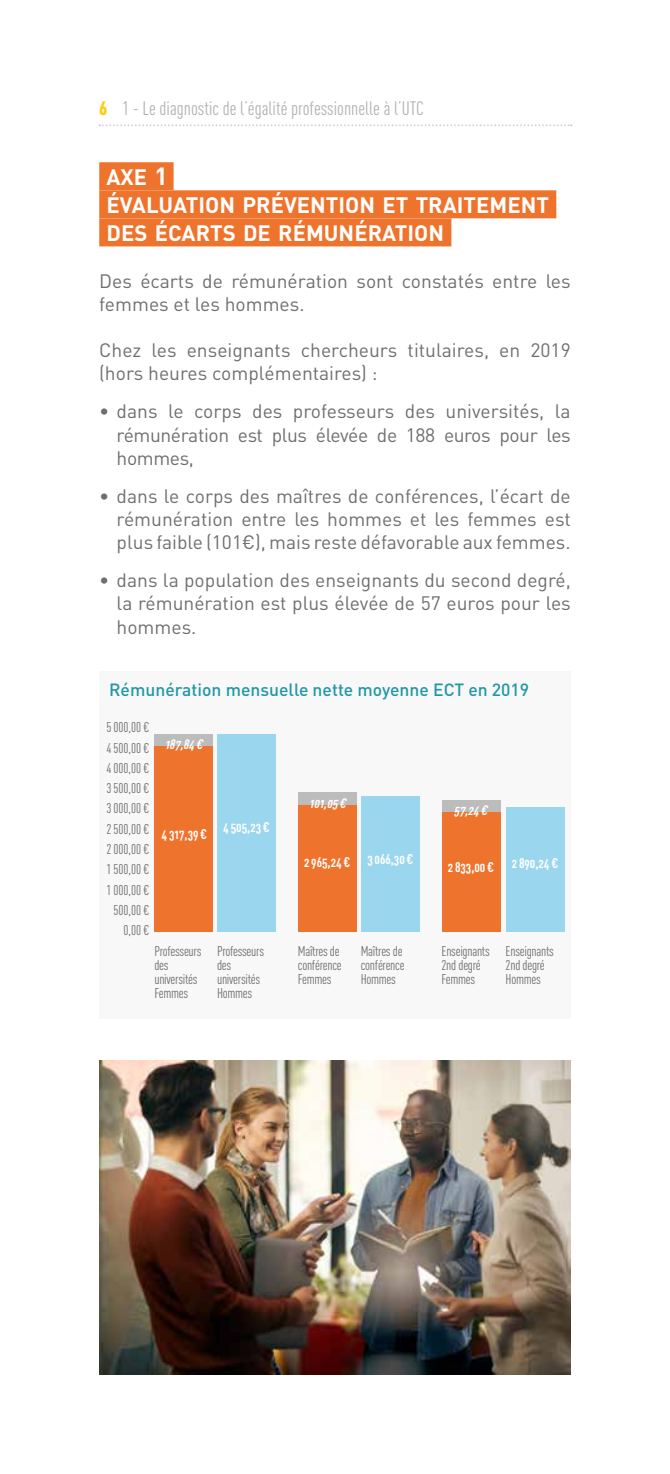
<style>
.page{position:relative;width:670px;height:1474px;background:#fff}
.page>*{position:absolute;margin:0;border:0;box-sizing:border-box;transform-origin:0 0}
.t1{font:700 22.05px/28px "DIN";color:#fff}
.t2{font:19.25px/23.1px "DIN";color:#706f6f;text-align:justify}
.t3{font:19.25px "DIN Cond";color:#b3b2b2}
.t4{font:500 17.5px "DIN";color:#2297a5}
.t5{font:14px/14px "DIN Cond";letter-spacing:-.02em;color:#706f6f}
.t6{font:14px/20.3px "DIN Cond";color:#706f6f;text-align:right}
.t7{font:13.83px "DIN Cond Bold Alternate";color:#fff}
.t8{font:italic 13.65px "DIN Cond Bold Alternate";color:#fff}
.s1{font-weight:900;color:#fecb0f}
.s2{font-size:24.5px}
</style>
<div class="page">
<svg style="left:99px;top:124px;width:472px;height:2px"></svg>
<div style="left:99px;top:162px;width:75px;height:28px;background:#ee732c"></div>
<div style="left:99px;top:190px;width:457px;height:28px;background:#ee732c"></div>
<div style="left:99px;top:218px;width:352px;height:28px;background:#ee732c"></div>
<div style="left:99px;top:671px;width:471px;height:348px;background:#f8f8f8"></div>
<div style="left:441px;top:800px;width:59px;height:35px;background:#bcbcbc"></div>
<div style="left:298px;top:792px;width:59px;height:35px;background:#bcbcbc"></div>
<div style="left:154px;top:734px;width:59px;height:35px;background:#bcbcbc"></div>
<div style="left:441px;top:812px;width:59px;height:119px;background:#ee732c"></div>
<div style="left:298px;top:804px;width:59px;height:127px;background:#ee732c"></div>
<div style="left:361px;top:796px;width:58px;height:135px;background:#9ad6ed"></div>
<div style="left:154px;top:746px;width:59px;height:185px;background:#ee732c"></div>
<div style="left:217px;top:734px;width:59px;height:197px;background:#9ad6ed"></div>
<div style="left:505px;top:807px;width:59px;height:124px;background:#9ad6ed"></div>
<img style="left:99px;top:1060px;width:471px;height:314px">
<p class="t3" style="left:99px;top:97px;width:326px"><span class="s1">6</span> 1 - Le diagnostic de l’égalité professionnelle à l’UTC</p>
<p class="t1" style="left:107px;top:162px;width:444px">AXE <span class="s2">1<br></span>ÉVALUATION PRÉVENTION ET TRAITEMENT<br>DES ÉCARTS DE RÉMUNÉRATION</p>
<p class="t2" style="left:99px;top:269px;width:473px">Des écarts de rémunération sont constatés entre les femmes et les hommes.</p>
<p class="t2" style="left:99px;top:338px;width:473px">Chez les enseignants chercheurs titulaires, en 2019 (hors heures complémentaires) :</p>
<p class="t2" style="left:117px;top:399px;width:455px;text-indent:-17px">• dans le corps des professeurs des universités, la rémunération est plus élevée de 188 euros pour les hommes,</p>
<p class="t2" style="left:117px;top:484px;width:455px;text-indent:-17px">• dans le corps des maîtres de conférences, l’écart de rémunération entre les hommes et les femmes est plus faible (101€), mais reste défavorable aux femmes.</p>
<p class="t2" style="left:117px;top:568px;width:455px;text-indent:-17px">• dans la population des enseignants du second degré, la rémunération est plus élevée de 57 euros pour les hommes.</p>
<p class="t4" style="left:109px;top:678px;width:421px">Rémunération mensuelle nette moyenne ECT en 2019</p>
<p class="t6" style="left:107px;top:717px;width:44px">5000,00 €<br>4500,00 €<br>4000,00 €<br>3500,00 €<br>3000,00 €<br>2500,00 €<br>2000,00 €<br>1500,00 €<br>1000,00 €<br>500,00 €<br>0,00 €</p>
<p class="t8" style="left:165px;top:736px;width:43px">187,84€</p>
<p class="t8" style="left:309px;top:794px;width:42px">101,05€</p>
<p class="t8" style="left:454px;top:802px;width:38px">57,24€</p>
<p class="t7" style="left:223px;top:818px;width:48px">4 505,23 €</p>
<p class="t7" style="left:162px;top:825px;width:47px">4 317,39 €</p>
<p class="t7" style="left:367px;top:850px;width:48px">3066,30 €</p>
<p class="t7" style="left:512px;top:855px;width:48px">2890,24 €</p>
<p class="t7" style="left:304px;top:854px;width:48px">2965,24 €</p>
<p class="t7" style="left:448px;top:858px;width:48px">2833,00 €</p>
<p class="t5" style="left:154px;top:944px;width:48px">Professeurs des universités<br>Femmes</p>
<p class="t5" style="left:217px;top:944px;width:48px">Professeurs des universités<br>Hommes</p>
<p class="t5" style="left:298px;top:944px;width:45px">Maîtres de conférence<br>Femmes</p>
<p class="t5" style="left:441px;top:944px;width:50px">Enseignants<br>2nd degré<br>Femmes</p>
<p class="t5" style="left:505px;top:944px;width:50px">Enseignants<br>2nd degré<br>Hommes</p>
<p class="t5" style="left:361px;top:944px;width:45px">Maîtres de conférence<br>Hommes</p>
</div>
